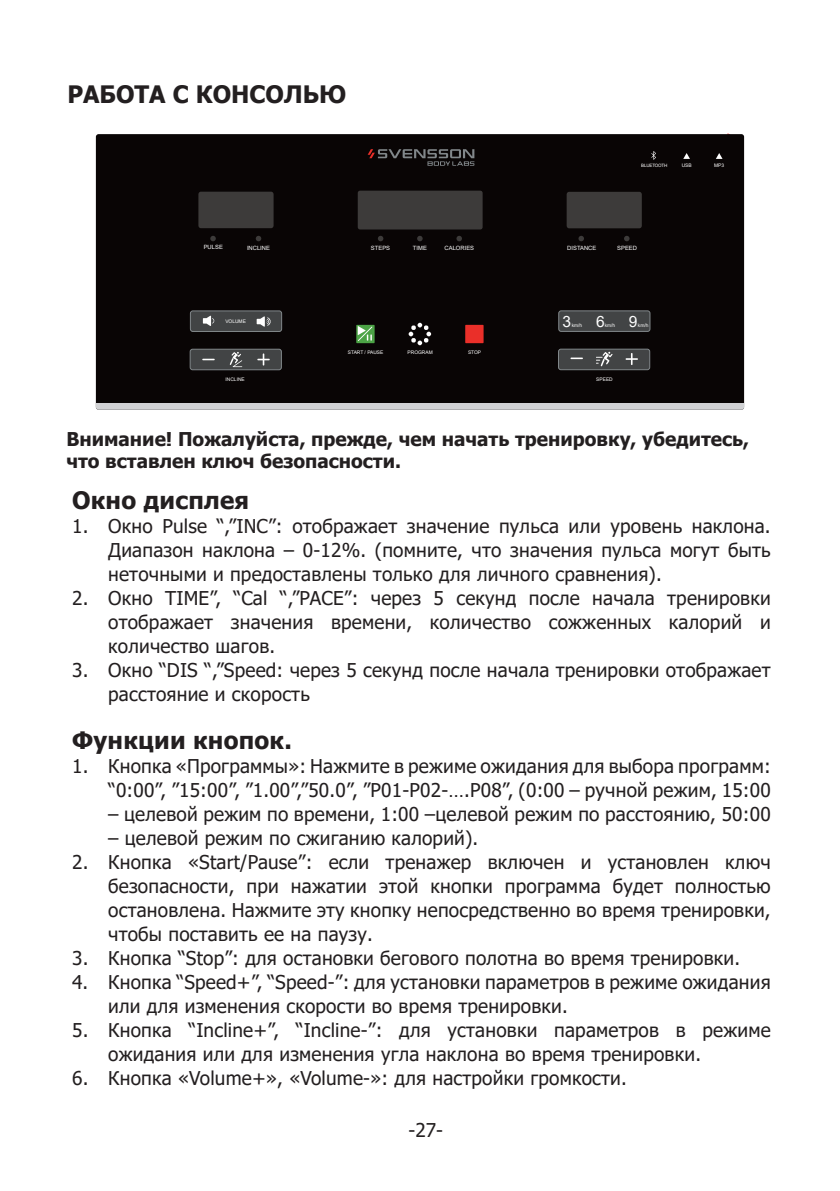
<style>
.page{position:relative;width:840px;height:1191px;background:#fff}
.page>*{position:absolute;margin:0;border:0;box-sizing:border-box;transform-origin:0 0}
.t1{font:700 24px "Tahoma";letter-spacing:.01em;color:#231f20}
.t2{font:19px/24px "Tahoma";letter-spacing:.01em;color:#231f20;text-align:justify}
.t3{font:700 19px/22.8px "Tahoma";color:#231f20}
.t4{font:15.6px "Arial";color:#fff}
.t5{font:5.8px "Arial";color:#fff}
.t6{font:4.8px "Arial";color:#fff}
.t7{font:4.6px "Arial";letter-spacing:-.035em;color:#fff}
</style>
<div class="page">
<div style="left:96px;top:134px;width:647px;height:276px;background:#090505;border-radius:3px"></div>
<div style="left:96px;top:403px;width:647px;height:7px;background:#d1d2d4"></div>
<svg style="left:378px;top:236px;width:5px;height:5px"></svg>
<svg style="left:456px;top:236px;width:5px;height:5px"></svg>
<svg style="left:417px;top:236px;width:5px;height:5px"></svg>
<div style="left:357px;top:191px;width:125px;height:38px;background:#3d3b3a;border-radius:3px"></div>
<svg style="left:578px;top:236px;width:5px;height:5px"></svg>
<svg style="left:624px;top:236px;width:5px;height:5px"></svg>
<div style="left:566px;top:192px;width:75px;height:36px;background:#3d3b3a;border-radius:3px"></div>
<div style="left:465px;top:325px;width:18px;height:18px;background:#ea2f29"></div>
<svg style="left:408px;top:323px;width:23px;height:22px"></svg>
<div style="left:356px;top:325px;width:18px;height:18px;background:#4ca346"></div>
<svg style="left:357px;top:326px;width:15px;height:15px"></svg>
<svg style="left:255px;top:236px;width:6px;height:5px"></svg>
<svg style="left:210px;top:236px;width:6px;height:5px"></svg>
<div style="left:198px;top:192px;width:75px;height:36px;background:#3d3b3a;border-radius:3px"></div>
<svg style="left:683px;top:153px;width:6px;height:6px"></svg>
<svg style="left:716px;top:153px;width:6px;height:6px"></svg>
<div style="left:190px;top:349px;width:91px;height:21px;background:#424445;border-radius:2px"></div>
<div style="left:189px;top:349px;width:93px;height:21px;border:1px solid #81878a;border-radius:2px"></div>
<div style="left:190px;top:311px;width:91px;height:20px;background:#424445;border-radius:2px"></div>
<div style="left:190px;top:310px;width:92px;height:22px;border:1px solid #81878a;border-radius:2px"></div>
<div style="left:558px;top:349px;width:91px;height:21px;background:#424445;border-radius:2px"></div>
<div style="left:557px;top:349px;width:93px;height:21px;border:1px solid #81878a;border-radius:2px"></div>
<div style="left:558px;top:311px;width:91px;height:20px;background:#424445;border-radius:2px"></div>
<div style="left:558px;top:310px;width:92px;height:22px;border:1px solid #81878a;border-radius:2px"></div>
<svg style="left:651px;top:151px;width:4px;height:9px"></svg>
<svg style="left:367px;top:149px;width:107px;height:17px"></svg>
<svg style="left:203px;top:315px;width:11px;height:11px"></svg>
<svg style="left:256px;top:316px;width:15px;height:11px"></svg>
<svg style="left:229px;top:352px;width:13px;height:15px"></svg>
<svg style="left:257px;top:353px;width:12px;height:12px"></svg>
<svg style="left:202px;top:359px;width:12px;height:1px"></svg>
<svg style="left:570px;top:357px;width:12px;height:2px"></svg>
<svg style="left:596px;top:352px;width:16px;height:14px"></svg>
<svg style="left:625px;top:353px;width:12px;height:12px"></svg>
<p class="t1" style="left:67px;top:78px;width:280px">РАБОТА С КОНСОЛЬЮ</p>
<p class="t7" style="left:640px;top:162px;width:28px">BLUETOOTH</p>
<p class="t6" style="left:681px;top:162px;width:11px">USB</p>
<p class="t6" style="left:713px;top:162px;width:11px">MP3</p>
<p class="t5" style="left:204px;top:243px;width:21px">PULSE</p>
<p class="t5" style="left:247px;top:244px;width:25px">INCLINE</p>
<p class="t5" style="left:371px;top:244px;width:21px">STEPS</p>
<p class="t5" style="left:412px;top:244px;width:15px">TIME</p>
<p class="t5" style="left:444px;top:244px;width:31px">CALORIES</p>
<p class="t5" style="left:567px;top:244px;width:31px">DISTANCE</p>
<p class="t5" style="left:617px;top:244px;width:21px">SPEED</p>
<p class="t6" style="left:225px;top:318px;width:22px">VOLUME</p>
<p class="t6" style="left:225px;top:376px;width:21px">INCLINE</p>
<p class="t6" style="left:347px;top:349px;width:37px">START / PAUSE</p>
<p class="t6" style="left:407px;top:349px;width:27px">PROGRAM</p>
<p class="t6" style="left:468px;top:349px;width:15px">STOP</p>
<p class="t4" style="left:562px;top:310px;width:10px">3</p>
<p class="t6" style="left:571px;top:322px;width:12px">km/h</p>
<p class="t4" style="left:595px;top:310px;width:10px">6</p>
<p class="t6" style="left:604px;top:322px;width:12px">km/h</p>
<p class="t4" style="left:628px;top:311px;width:10px">9</p>
<p class="t6" style="left:637px;top:322px;width:12px">km/h</p>
<p class="t6" style="left:596px;top:376px;width:18px">SPEED</p>
<p class="t3" style="left:66px;top:428px;width:684px">Внимание! Пожалуйста, прежде, чем начать тренировку, убедитесь, что вставлен ключ безопасности.</p>
<p class="t1" style="left:72px;top:483px;width:178px">Окно дисплея</p>
<p class="t2" style="left:108px;top:515px;width:663px;text-indent:-36px">1. Окно Pulse “,”INC”: отображает значение пульса или уровень наклона.<br>Диапазон наклона – 0-12%. (помните, что значения пульса могут быть неточными и предоставлены только для личного сравнения).</p>
<p class="t2" style="left:108px;top:587px;width:663px;text-indent:-36px">2. Окно TIME”, “Cal “,”PACE”: через 5 секунд после начала тренировки отображает значения времени, количество сожженных калорий и количество шагов.</p>
<p class="t2" style="left:108px;top:659px;width:663px;text-indent:-36px">3. Окно “DIS “,”Speed: через 5 секунд после начала тренировки отображает расстояние и скорость</p>
<p class="t1" style="left:72px;top:723px;width:221px">Функции кнопок.</p>
<p class="t2" style="left:72px;top:755px;width:699px;text-align:right">1. Кнопка «Программы»: Нажмите в режиме ожидания для выбора программ: “0:00”, ”15:00”, ”1.00”,”50.0”, ”P01-P02-….P08”, (0:00 – ручной режим, 15:00</p>
<p class="t2" style="left:108px;top:803px;width:663px">– целевой режим по времени, 1:00 –целевой режим по расстоянию, 50:00</p>
<p class="t2" style="left:108px;top:827px;width:371px">– целевой режим по сжиганию калорий).</p>
<p class="t2" style="left:108px;top:851px;width:663px;text-indent:-36px">2. Кнопка «Start/Pause”: если тренажер включен и установлен ключ безопасности, при нажатии этой кнопки программа будет полностью остановлена. Нажмите эту кнопку непосредственно во время тренировки, чтобы поставить ее на паузу.</p>
<p class="t2" style="left:72px;top:947px;width:669px">3. Кнопка “Stop”: для остановки бегового полотна во время тренировки.</p>
<p class="t2" style="left:108px;top:971px;width:663px;text-indent:-36px">4. Кнопка “Speed+”, “Speed-”: для установки параметров в режиме ожидания или для изменения скорости во время тренировки.</p>
<p class="t2" style="left:108px;top:1019px;width:663px;text-indent:-36px">5. Кнопка “Incline+”, “Incline-”: для установки параметров в режиме ожидания или для изменения угла наклона во время тренировки.</p>
<p class="t2" style="left:72px;top:1067px;width:556px">6. Кнопка «Volume+», «Volume-»: для настройки громкости.</p>
<p class="t2" style="left:408px;top:1119px;width:36px">-27-</p>
</div>
